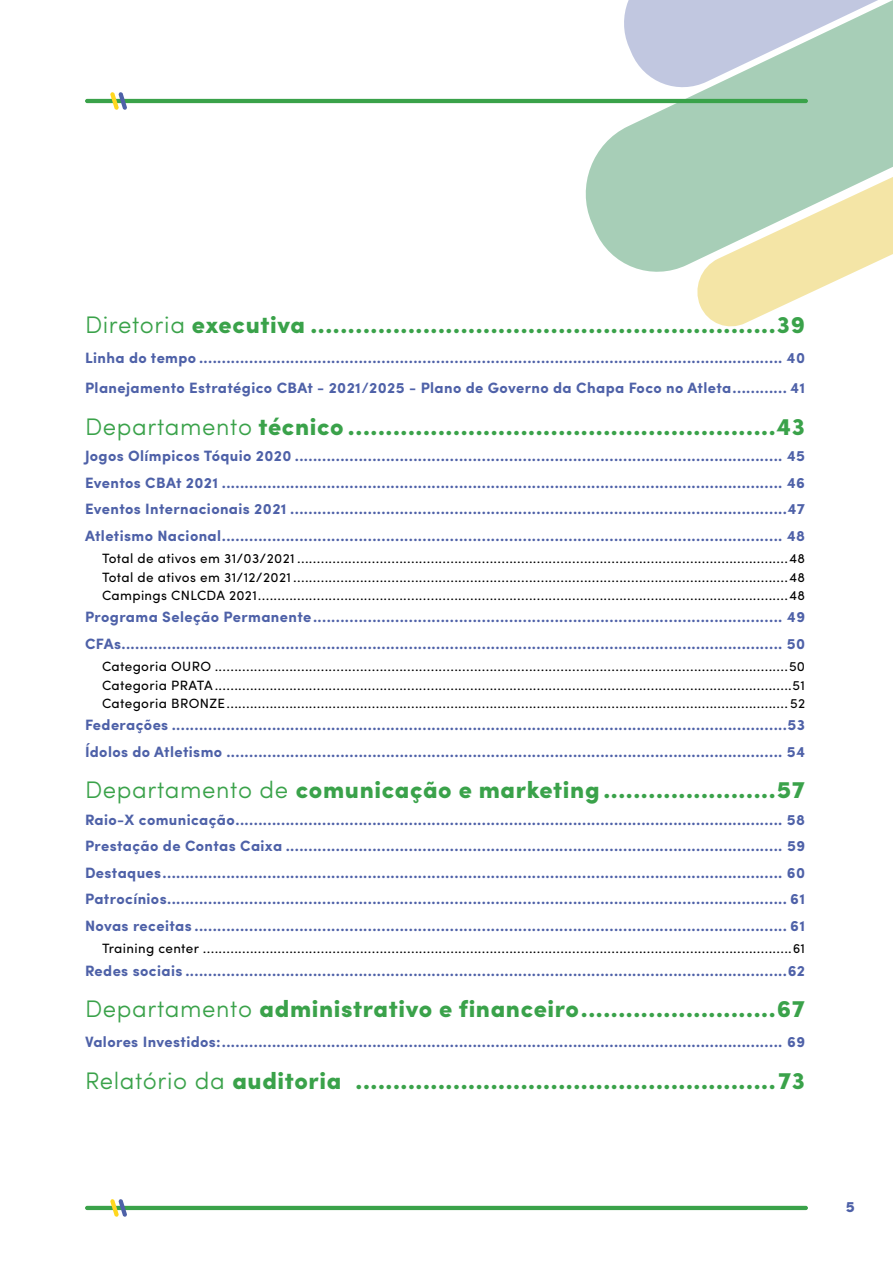
<style>
.page{position:relative;width:893px;height:1263px;background:#fff}
.page>*{position:absolute;margin:0;border:0;box-sizing:border-box;transform-origin:0 0}
.t1{font:900 24px "Sofia Pro";letter-spacing:.025em;color:#3aa24a}
.t2{font:700 15px/26.5px "Sofia Pro";letter-spacing:.025em;color:#4e61a8}
.t3{font:900 15px "Sofia Pro";color:#4e61a8}
.t4{font:13.5px/18.3px "Sofia Pro";letter-spacing:.025em;color:#000;text-align:justify}
.s1{font-weight:300}
</style>
<div class="page">
<svg style="left:564px;top:98px;width:329px;height:174px;fill:#a7ceb7"></svg>
<svg style="left:606px;top:0;width:287px;height:107px"></svg>
<svg style="left:686px;top:118px;width:207px;height:209px"></svg>
<hr style="left:85px;top:99px;width:723px;height:4px;background:#3aa24a;border-radius:2px">
<hr style="left:85px;top:1206px;width:723px;height:4px;background:#3aa24a;border-radius:2px">
<svg style="left:110px;top:92px;width:17px;height:18px"></svg>
<svg style="left:110px;top:1199px;width:17px;height:18px"></svg>
<h1 class="t1" style="left:85px;top:305px;width:721px"><span class="s1">Diretoria</span> executiva ..............................................................39</h1>
<p class="t2" style="left:85px;top:342px;width:722px;line-height:30.2px">Linha do tempo ................................................................................................................................ 40<br>Planejamento Estratégico CBAt - 2021/2025 - Plano de Governo da Chapa Foco no Atleta............ 41</p>
<h1 class="t1" style="left:85px;top:407px;width:721px"><span class="s1">Departamento</span> técnico .........................................................43</h1>
<p class="t2" style="left:85px;top:442px;width:722px;text-align:justify">Jogos Olímpicos Tóquio 2020 ........................................................................................................... 45<br>Eventos CBAt 2021 ........................................................................................................................... 46<br>Eventos Internacionais 2021 .............................................................................................................47<br>Atletismo Nacional........................................................................................................................... 48</p>
<p class="t4" style="left:102px;top:548px;width:704px">Total de ativos em 31/03/2021 .............................................................................................................................48<br>Total de ativos em 31/12/2021 ..............................................................................................................................48<br>Campings CNLCDA 2021.......................................................................................................................................48</p>
<p class="t2" style="left:85px;top:603px;width:722px">Programa Seleção Permanente....................................................................................................... 49<br>CFAs................................................................................................................................................. 50</p>
<p class="t4" style="left:102px;top:656px;width:705px">Categoria OURO ..................................................................................................................................................50<br>Categoria PRATA...................................................................................................................................................51<br>Categoria BRONZE............................................................................................................................................... 52</p>
<p class="t2" style="left:85px;top:711px;width:722px">Federações .......................................................................................................................................53<br>Ídolos do Atletismo .......................................................................................................................... 54</p>
<h1 class="t1" style="left:85px;top:771px;width:721px"><span class="s1">Departamento de</span> comunicação e marketing .......................57</h1>
<p class="t2" style="left:85px;top:805px;width:722px;text-align:justify">Raio-X comunicação........................................................................................................................ 58<br>Prestação de Contas Caixa ............................................................................................................. 59<br>Destaques........................................................................................................................................ 60<br>Patrocínios........................................................................................................................................ 61<br>Novas receitas .................................................................................................................................. 61</p>
<p class="t4" style="left:102px;top:938px;width:704px">Training center ......................................................................................................................................................61</p>
<p class="t2" style="left:85px;top:956px;width:721px">Redes sociais ....................................................................................................................................62</p>
<h1 class="t1" style="left:85px;top:990px;width:722px"><span class="s1">Departamento</span> administrativo e financeiro..........................67</h1>
<p class="t2" style="left:85px;top:1028px;width:721px">Valores Investidos:........................................................................................................................... 69</p>
<h1 class="t1" style="left:85px;top:1061px;width:721px"><span class="s1">Relatório da</span> auditoria ........................................................73</h1>
<p class="t3" style="left:846px;top:1195px;width:11px">5</p>
</div>
